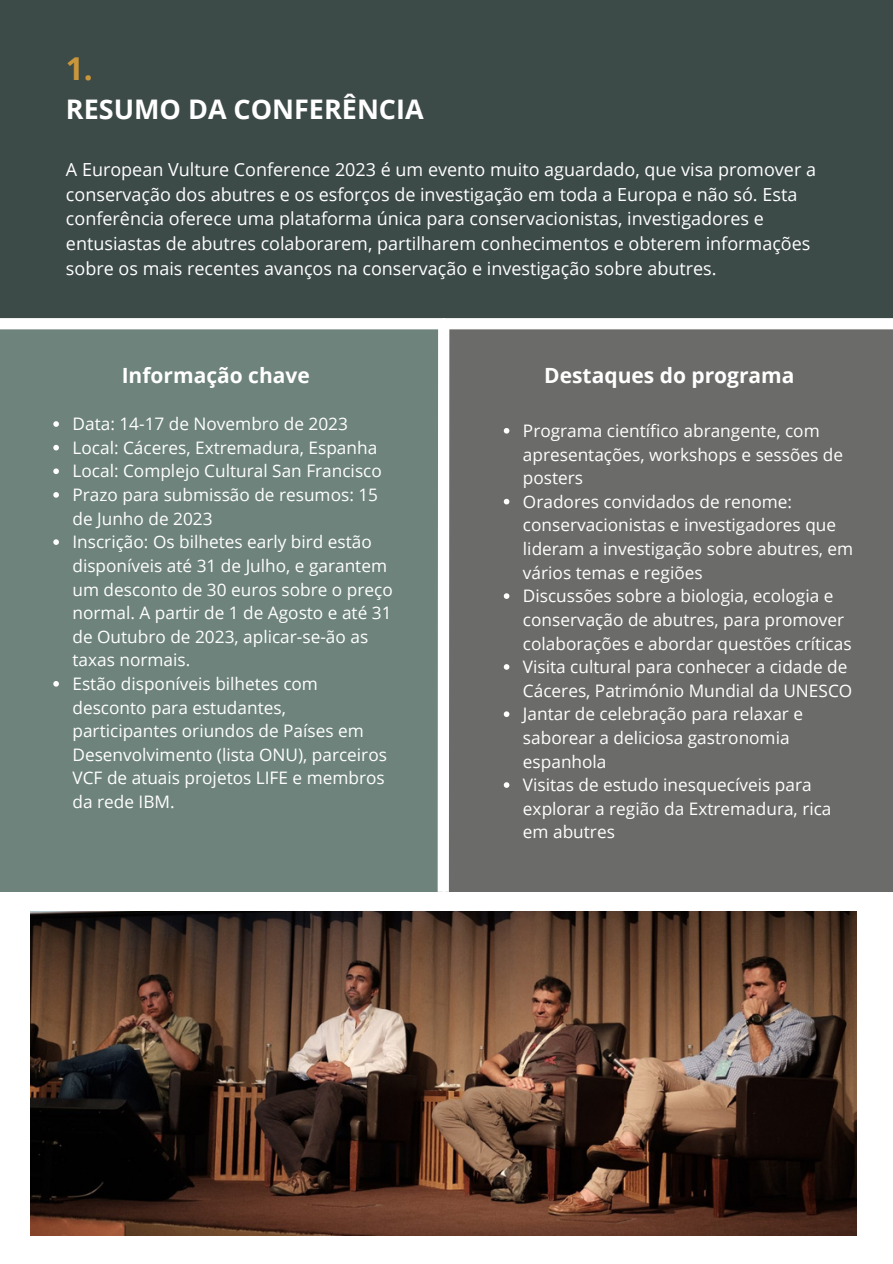
<style>
.page{position:relative;width:893px;height:1264px;background:#fff}
.page>*{position:absolute;margin:0;border:0;box-sizing:border-box;transform-origin:0 0}
.t1{font:700 31.5px "Open Sans";color:#ca963b}
.t2{font:700 27px "Open Sans";color:#fff}
.t3{font:700 21px "Open Sans";color:#fff}
.t4{font:18px/24.8px "Open Sans";color:#fff}
.t5{font:17.25px/23.5px "Open Sans";color:#fff}
</style>
<div class="page">
<div style="left:0;top:0;width:892px;height:318px;background:#3c4a48"></div>
<div style="left:446px;top:318px;width:446px;height:573px;background:#6b6c69"></div>
<div style="left:0;top:318px;width:443px;height:573px;background:#6d837b"></div>
<div style="left:437px;top:324px;width:12px;height:567px;background:#fff"></div>
<div style="left:0;top:318px;width:892px;height:11px;background:#fff"></div>
<img style="left:30px;top:911px;width:826px;height:324px">
<svg style="left:53px;top:421px;width:6px;height:6px"></svg>
<svg style="left:53px;top:445px;width:6px;height:5px"></svg>
<svg style="left:53px;top:468px;width:6px;height:6px"></svg>
<svg style="left:53px;top:492px;width:6px;height:5px"></svg>
<svg style="left:53px;top:539px;width:6px;height:6px"></svg>
<svg style="left:53px;top:681px;width:6px;height:5px"></svg>
<svg style="left:503px;top:428px;width:6px;height:5px"></svg>
<svg style="left:503px;top:499px;width:6px;height:5px"></svg>
<svg style="left:503px;top:593px;width:6px;height:6px"></svg>
<svg style="left:503px;top:664px;width:6px;height:5px"></svg>
<svg style="left:503px;top:711px;width:6px;height:6px"></svg>
<svg style="left:503px;top:782px;width:6px;height:5px"></svg>
<p class="t1" style="left:66px;top:46px;width:28px">1.</p>
<p class="t2" style="left:66px;top:90px;width:359px">RESUMO DA CONFERÊNCIA</p>
<p class="t4" style="left:66px;top:156px;width:751px">A European Vulture Conference 2023 é um evento muito aguardado, que visa promover a conservação dos abutres e os esforços de investigação em toda a Europa e não só. Esta conferência oferece uma plataforma única para conservacionistas, investigadores e entusiastas de abutres colaborarem, partilharem conhecimentos e obterem informações sobre os mais recentes avanços na conservação e investigação sobre abutres.</p>
<p class="t3" style="left:122px;top:360px;width:190px">Informação chave</p>
<p class="t5" style="left:72px;top:412px;width:277px">Data: 14-17 de Novembro de 2023</p>
<p class="t5" style="left:72px;top:435px;width:306px">Local: Cáceres, Extremadura, Espanha</p>
<p class="t5" style="left:72px;top:459px;width:311px">Local: Complejo Cultural San Francisco</p>
<p class="t5" style="left:72px;top:482px;width:307px">Prazo para submissão de resumos: 15 de Junho de 2023</p>
<p class="t5" style="left:72px;top:530px;width:322px">Inscrição: Os bilhetes early bird estão disponíveis até 31 de Julho, e garantem um desconto de 30 euros sobre o preço normal. A partir de 1 de Agosto e até 31 de Outubro de 2023, aplicar-se-ão as taxas normais.</p>
<p class="t5" style="left:72px;top:671px;width:316px">Estão disponíveis bilhetes com desconto para estudantes, participantes oriundos de Países em<br>Desenvolvimento (lista ONU), parceiros<br>VCF de atuais projetos LIFE e membros da rede IBM.</p>
<p class="t3" style="left:544px;top:360px;width:252px">Destaques do programa</p>
<p class="t5" style="left:523px;top:418px;width:321px">Programa científico abrangente, com apresentações, workshops e sessões de posters</p>
<p class="t5" style="left:523px;top:489px;width:332px">Oradores convidados de renome: conservacionistas e investigadores que lideram a investigação sobre abutres, em vários temas e regiões</p>
<p class="t5" style="left:523px;top:584px;width:330px">Discussões sobre a biologia, ecologia e conservação de abutres, para promover colaborações e abordar questões críticas</p>
<p class="t5" style="left:523px;top:654px;width:331px">Visita cultural para conhecer a cidade de<br>Cáceres, Património Mundial da UNESCO</p>
<p class="t5" style="left:523px;top:702px;width:282px">Jantar de celebração para relaxar e saborear a deliciosa gastronomia espanhola</p>
<p class="t5" style="left:523px;top:772px;width:310px">Visitas de estudo inesquecíveis para explorar a região da Extremadura, rica em abutres</p>
</div>
